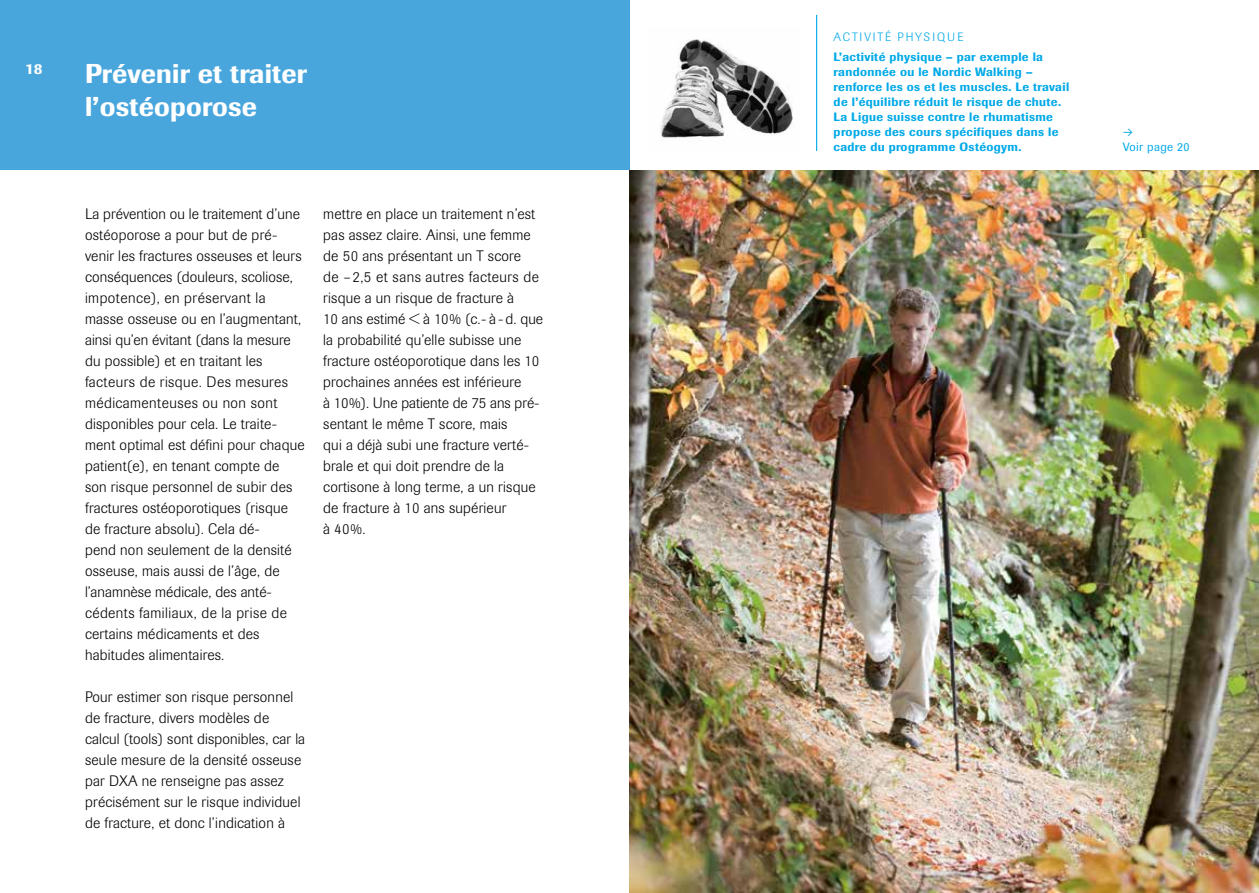
<style>
.page{position:relative;width:1259px;height:893px;background:#fff}
.page>*{position:absolute;margin:0;border:0;box-sizing:border-box;transform-origin:0 0}
.t1{font:500 27px/33px "Imago";letter-spacing:.01em;color:#fff}
.t2{font:300 15px/21px "Imago";letter-spacing:.015em;color:#000}
.t3{font:500 15px "Imago";color:#fff}
.t4{font:500 12px/15px "Imago";letter-spacing:.03em;color:#00a9e8}
.t5{font:300 12px "Imago";letter-spacing:.15em;color:#00a9e8}
.t6{font:12px "Imago";letter-spacing:.03em;color:#00a9e8}
.t7{font:12px "Akkurat";color:#00a9e8}
</style>
<div class="page">
<hr style="left:816px;top:15px;width:1px;height:136px;background:#00a9e8">
<div style="left:0;top:0;width:629px;height:170px;background:#49a6dc"></div>
<img style="left:629px;top:170px;width:630px;height:723px">
<img style="left:660px;top:39px;width:133px;height:99px">
<p class="t3" style="left:25px;top:60px;width:19px">18</p>
<h1 class="t1" style="left:85px;top:57px;width:223px">Prévenir et traiter l’ostéoporose</h1>
<p class="t2" style="left:85px;top:203px;width:221px">La prévention ou le traitement d’une ostéoporose a pour but de pré&shy;venir les fractures osseuses et leurs conséquences (douleurs, scoliose, impotence), en préservant la masse osseuse ou en l’augmentant, ainsi qu’en évitant (dans la mesure du possible) et en traitant les facteurs de risque. Des mesures médicamenteuses ou non sont disponibles pour cela. Le traite&shy;ment optimal est défini pour chaque patient(e), en tenant compte de son risque personnel de subir des fractures ostéoporotiques (risque de fracture absolu). Cela dé-<br>pend non seulement de la densité osseuse, mais aussi de l’âge, de l’anamnèse médicale, des anté&shy;cédents familiaux, de la prise de certains médicaments et des habitudes alimentaires.</p>
<p class="t2" style="left:85px;top:686px;width:222px">Pour estimer son risque personnel de fracture, divers modèles de calcul (tools) sont disponibles, car la seule mesure de la densité osseuse par DXA ne renseigne pas assez précisément sur le risque individuel de fracture, et donc l’indication à</p>
<p class="t2" style="left:323px;top:203px;width:221px">mettre en place un traitement n’est pas assez claire. Ainsi, une femme de 50 ans présentant un T score<br>de –2,5 et sans autres facteurs de risque a un risque de fracture à<br>10 ans estimé &lt; à 10% (c. - à - d. que la probabilité qu’elle subisse une fracture ostéoporotique dans les 10 prochaines années est inférieure<br>à 10%). Une patiente de 75 ans pré&shy;sentant le même T score, mais<br>qui a déjà subi une fracture verté&shy;brale et qui doit prendre de la cortisone à long terme, a un risque de fracture à 10 ans supérieur<br>à 40%.</p>
<p class="t5" style="left:833px;top:31px;width:123px">Activité phys ique</p>
<p class="t4" style="left:833px;top:49px;width:237px">L’activité physique – par exemple la randonnée ou le Nordic Walking – renforce les os et les muscles. Le travail de l’équilibre réduit le risque de chute.<br>La Ligue suisse contre le rhumatisme propose des cours spécifiques dans le cadre du programme Ostéogym.</p>
<p class="t7" style="left:1123px;top:124px;width:12px">≥</p>
<p class="t6" style="left:1123px;top:140px;width:68px">Voir page 20</p>
</div>
